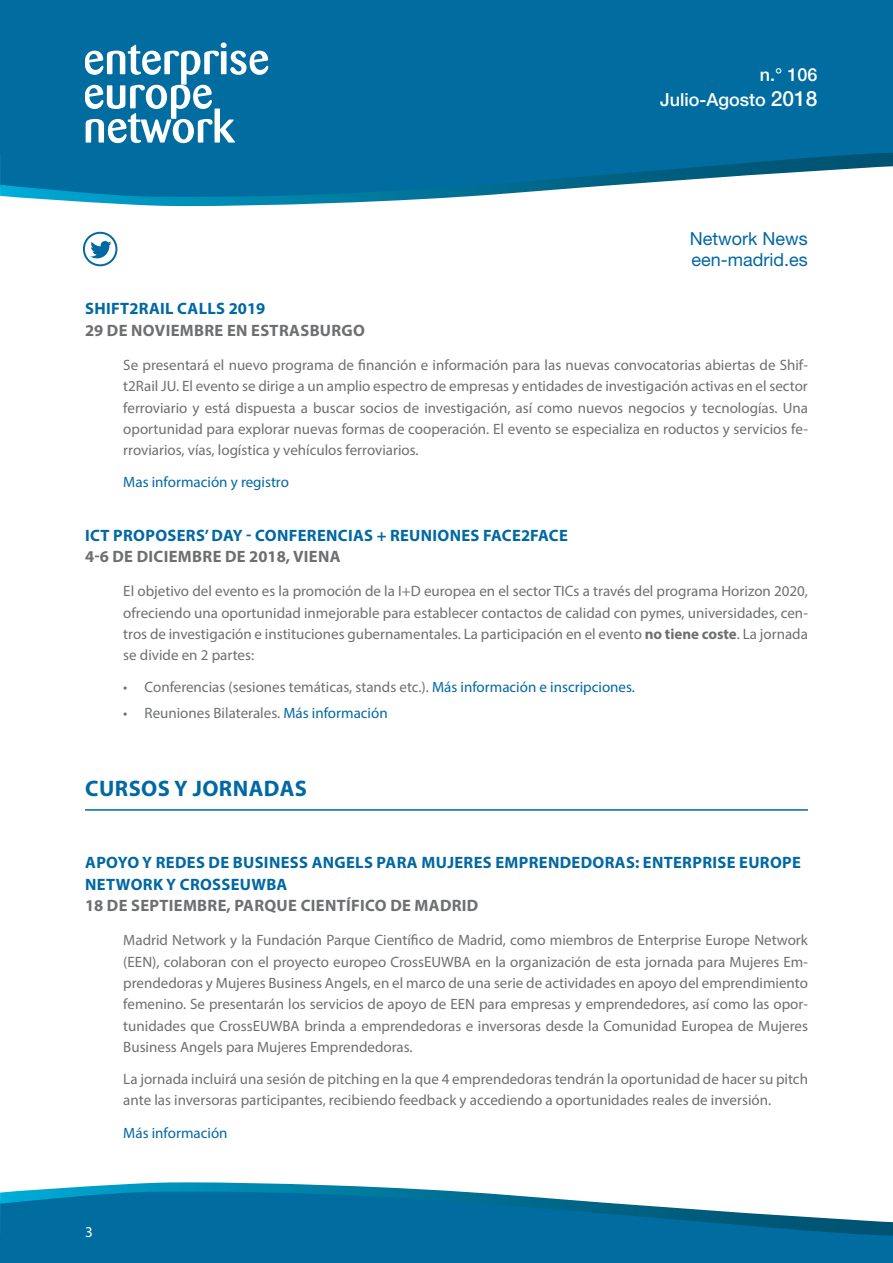
<style>
.page{position:relative;width:893px;height:1263px;background:#fff}
.page>*{position:absolute;margin:0;border:0;box-sizing:border-box;transform-origin:0 0}
.LADILLO_01_SIN_SALTO{font:700 22.5px "Myriad Pro";letter-spacing:.02em;color:#0068a3}
.t1{font:18px/21.3px "Helvetica Neue LT Std";color:#0068a3}
.t2{font:500 18px/25.2px "Helvetica Neue LT Std";color:#fff;text-align:right}
.LADILLO_02{font:700 16.5px/21.3px "Myriad Pro";letter-spacing:.02em;color:#0068a3}
.LADILLO_GRIS{font:700 16.5px "Myriad Pro";letter-spacing:.02em;color:#6d6f71}
.TEXTO{font:15px/21.3px "Myriad Pro";color:#6d6f71;text-align:justify}
.Mas_informacion{font:15px "Myriad Pro";color:#0068a3}
.t3{font:15px "Myriad Pro";color:#fff}
.s1{font-size:21px}
.s2{font-weight:700}
.s3{color:#0068a3}
</style>
<div class="page">
<div style="left:0;top:0;width:893px;height:153px;background:#006ca0"></div>
<svg style="left:0;top:153px;width:893px;height:53px"></svg>
<svg style="left:85px;top:43px;width:183px;height:100px"></svg>
<div style="left:0;top:1235px;width:893px;height:28px;background:#006ca0"></div>
<svg style="left:0;top:1182px;width:893px;height:53px"></svg>
<svg style="left:82px;top:231px;width:36px;height:36px"></svg>
<hr style="left:85px;top:809px;width:723px;height:2px;background:#0068a3">
<p class="t2" style="left:660px;top:62px;width:159px">n.° 106<br>Julio-Agosto <span class="s1">2018</span></p>
<p class="t1" style="left:690px;top:227px;width:119px">Network News een-madrid.es</p>
<p class="LADILLO_02" style="left:85px;top:298px;width:182px">SHIFT2RAIL CALLS 2019</p>
<p class="LADILLO_GRIS" style="left:85px;top:319px;width:281px">29 DE NOVIEMBRE EN ESTRASBURGO</p>
<p class="TEXTO" style="left:123px;top:354px;width:686px">Se presentará el nuevo programa de financión e información para las nuevas convocatorias abiertas de Shif&shy;t2Rail JU. El evento se dirige a un amplio espectro de empresas y entidades de investigación activas en el sector ferroviario y está dispuesta a buscar socios de investigación, así como nuevos negocios y tecnologías. Una oportunidad para explorar nuevas formas de cooperación. El evento se especializa en roductos y servicios fe&shy;rroviarios, vías, logística y vehículos ferroviarios.</p>
<p class="Mas_informacion" style="left:123px;top:473px;width:167px">Mas información y registro</p>
<p class="LADILLO_02" style="left:85px;top:524px;width:484px">ICT PROPOSERS’ DAY - CONFERENCIAS + REUNIONES FACE2FACE</p>
<p class="LADILLO_GRIS" style="left:85px;top:546px;width:257px">4-6 DE DICIEMBRE DE 2018, VIENA</p>
<p class="TEXTO" style="left:123px;top:580px;width:686px">El objetivo del evento es la promoción de la I+D europea en el sector TICs a través del programa Horizon 2020, ofreciendo una oportunidad inmejorable para establecer contactos de calidad con pymes, universidades, cen&shy;tros de investigación e instituciones gubernamentales. La participación en el evento <span class="s2">no tiene coste</span>. La jornada se divide en 2 partes:</p>
<p class="TEXTO" style="left:123px;top:676px;width:513px">• Conferencias (sesiones temáticas, stands etc.). <span class="s3">Más información e inscripciones.</span></p>
<p class="TEXTO" style="left:123px;top:702px;width:266px">• Reuniones Bilaterales. <span class="s3">Más información</span></p>
<p class="LADILLO_01_SIN_SALTO" style="left:85px;top:773px;width:223px">CURSOS Y JORNADAS</p>
<p class="LADILLO_02" style="left:85px;top:851px;width:717px">APOYO Y REDES DE BUSINESS ANGELS PARA MUJERES EMPRENDEDORAS: ENTERPRISE EUROPE<br>NETWORK Y CROSSEUWBA</p>
<p class="LADILLO_GRIS" style="left:85px;top:895px;width:395px">18 DE SEPTIEMBRE, PARQUE CIENTÍFICO DE MADRID</p>
<p class="TEXTO" style="left:123px;top:929px;width:686px">Madrid Network y la Fundación Parque Científico de Madrid, como miembros de Enterprise Europe Network (EEN), colaboran con el proyecto europeo CrossEUWBA en la organización de esta jornada para Mujeres Em&shy;prendedoras y Mujeres Business Angels, en el marco de una serie de actividades en apoyo del emprendimiento femenino. Se presentarán los servicios de apoyo de EEN para empresas y emprendedores, así como las opor&shy;tunidades que CrossEUWBA brinda a emprendedoras e inversoras desde la Comunidad Europea de Mujeres Business Angels para Mujeres Emprendedoras.</p>
<p class="TEXTO" style="left:123px;top:1068px;width:686px">La jornada incluirá una sesión de pitching en la que 4 emprendedoras tendrán la oportunidad de hacer su pitch ante las inversoras participantes, recibiendo feedback y accediendo a oportunidades reales de inversión.</p>
<p class="Mas_informacion" style="left:123px;top:1123px;width:106px">Más información</p>
<p class="t3" style="left:85px;top:1222px;width:9px">3</p>
</div>
